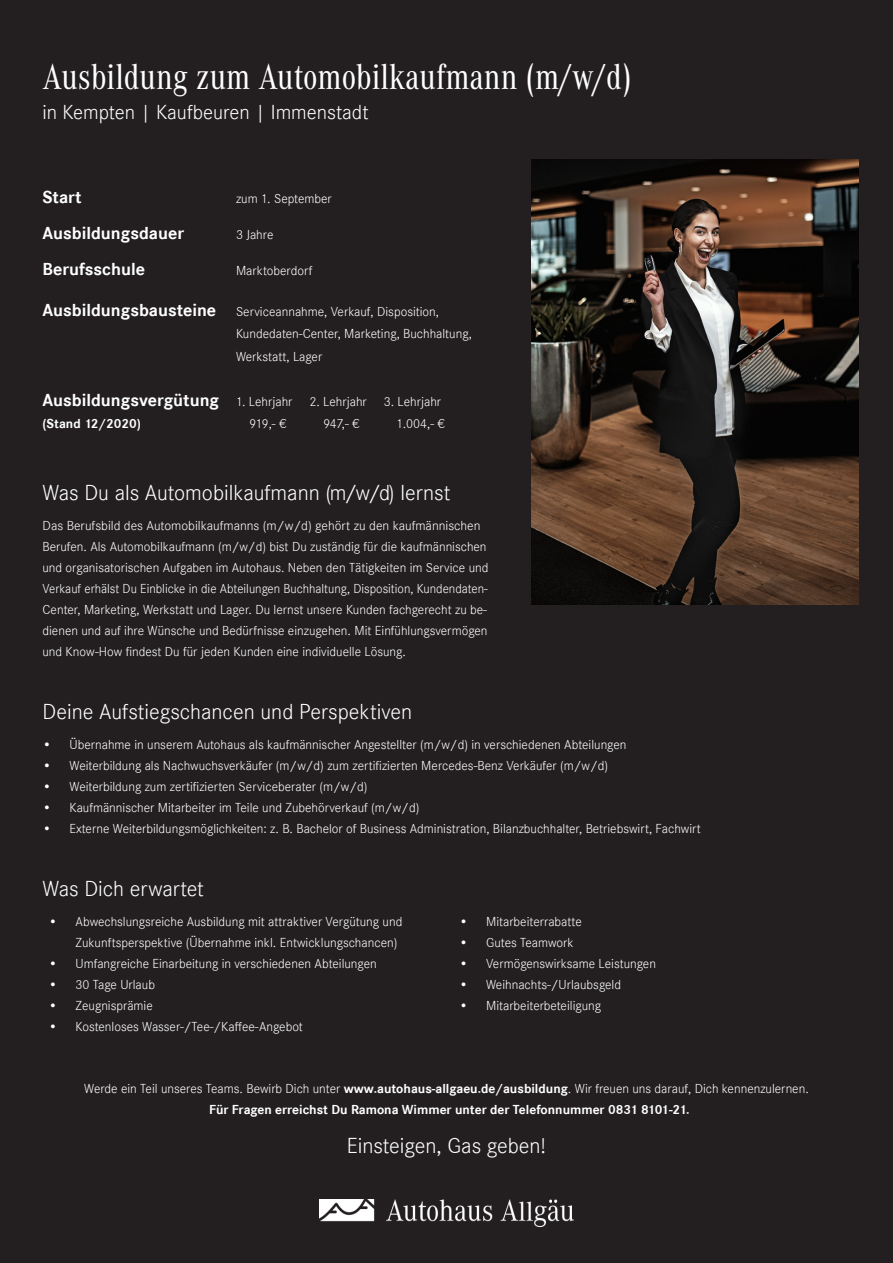
<style>
.page{position:relative;width:893px;height:1263px;background:#fff}
.page>*{position:absolute;margin:0;border:0;box-sizing:border-box;transform-origin:0 0}
.t1{font:37.5px "Daimler CAC Pro";color:#fff}
.t2{font:22.5px "Corporate S Ligh";color:#fff}
.t3{font:21px "Corporate S Ligh";color:#fff}
.t4{font:700 18px "Corporate S Lig";color:#fff}
.t5{font:13.5px/21px "Corporate S Ligh";color:#fff}
.t6{font:700 13.5px "Corporate S Lig";color:#fff}
.s1{font-family:"Corporate S Lig";font-weight:700;font-size:18px}
.s2{font-family:"Corporate S Ligh";font-weight:400;font-size:13.5px}
.s3{font-family:"Corporate S Lig";font-weight:700}
</style>
<div class="page">
<div style="left:1px;top:1px;width:891px;height:1261px;background:#231f20"></div>
<img style="left:531px;top:159px;width:328px;height:446px">
<img style="left:319px;top:1199px;width:255px;height:27px">
<p class="t1" style="left:43px;top:51px;width:591px">Ausbildung zum Automobilkaufmann (m/w/d)</p>
<p class="t3" style="left:43px;top:100px;width:328px">in Kempten | Kaufbeuren | Immenstadt</p>
<p class="t4" style="left:43px;top:187px;width:41px">Start</p>
<p class="t5" style="left:236px;top:188px;width:97px">zum 1. September</p>
<p class="t4" style="left:43px;top:223px;width:143px">Ausbildungsdauer</p>
<p class="t5" style="left:236px;top:224px;width:39px">3 Jahre</p>
<p class="t4" style="left:43px;top:259px;width:104px">Berufsschule</p>
<p class="t5" style="left:236px;top:260px;width:78px">Marktoberdorf</p>
<p class="t5" style="left:43px;top:301px;width:398px"><span class="s1">Ausbildungsbausteine</span> Serviceannahme, Verkauf, Disposition,</p>
<p class="t5" style="left:236px;top:323px;width:237px">Kundedaten-Center, Marketing, Buchhaltung,</p>
<p class="t5" style="left:236px;top:346px;width:88px">Werkstatt, Lager</p>
<p class="t4" style="left:43px;top:390px;width:326px">Ausbildungsvergütung <span class="s2">1. Lehrjahr 2. Lehrjahr</span></p>
<p class="t5" style="left:384px;top:391px;width:59px">3. Lehrjahr</p>
<p class="t6" style="left:43px;top:416px;width:100px">(Stand 12/2020)</p>
<p class="t5" style="left:249px;top:413px;width:38px">919,- €</p>
<p class="t5" style="left:323px;top:413px;width:37px">947,- €</p>
<p class="t5" style="left:397px;top:413px;width:50px">1.004,- €</p>
<p class="t2" style="left:43px;top:480px;width:409px">Was Du als Automobilkaufmann (m/w/d) lernst</p>
<p class="t5" style="left:43px;top:515px;width:447px">Das Berufsbild des Automobilkaufmanns (m/w/d) gehört zu den kaufmännischen Berufen. Als Automobilkaufmann (m/w/d) bist Du zuständig für die kaufmännischen und organisatorischen Aufgaben im Autohaus. Neben den Tätigkeiten im Service und Verkauf erhälst Du Einblicke in die Abteilungen Buchhaltung, Disposition, Kundendaten-Center, Marketing, Werkstatt und Lager. Du lernst unsere Kunden fachgerecht zu be&shy;dienen und auf ihre Wünsche und Bedürfnisse einzugehen. Mit Einfühlungsvermögen</p>
<p class="t5" style="left:43px;top:641px;width:365px">und Know-How findest Du für jeden Kunden eine individuelle Lösung.</p>
<p class="t2" style="left:43px;top:699px;width:371px">Deine Aufstiegschancen und Perspektiven</p>
<p class="t5" style="left:43px;top:734px;width:585px">• Übernahme in unserem Autohaus als kaufmännischer Angestellter (m/w/d) in verschiedenen Abteilungen</p>
<p class="t5" style="left:43px;top:755px;width:567px">• Weiterbildung als Nachwuchsverkäufer (m/w/d) zum zertifizierten Mercedes-Benz Verkäufer (m/w/d)</p>
<p class="t5" style="left:43px;top:776px;width:327px">• Weiterbildung zum zertifizierten Serviceberater (m/w/d)</p>
<p class="t5" style="left:43px;top:797px;width:378px">• Kaufmännischer Mitarbeiter im Teile und Zubehörverkauf (m/w/d)</p>
<p class="t5" style="left:43px;top:818px;width:660px">• Externe Weiterbildungsmöglichkeiten: z. B. Bachelor of Business Administration, Bilanzbuchhalter, Betriebswirt, Fachwirt</p>
<p class="t2" style="left:43px;top:876px;width:163px">Was Dich erwartet</p>
<p class="t5" style="left:76px;top:911px;width:328px;text-indent:-27px">• Abwechslungsreiche Ausbildung mit attraktiver Vergütung und<br>Zukunftsperspektive (Übernahme inkl. Entwicklungschancen)</p>
<p class="t5" style="left:49px;top:953px;width:330px">• Umfangreiche Einarbeitung in verschiedenen Abteilungen</p>
<p class="t5" style="left:49px;top:974px;width:108px">• 30 Tage Urlaub</p>
<p class="t5" style="left:49px;top:995px;width:106px">• Zeugnisprämie</p>
<p class="t5" style="left:49px;top:1016px;width:256px">• Kostenloses Wasser-/Tee-/Kaffee-Angebot</p>
<p class="t5" style="left:459px;top:911px;width:124px">• Mitarbeiterrabatte</p>
<p class="t5" style="left:459px;top:932px;width:116px">• Gutes Teamwork</p>
<p class="t5" style="left:459px;top:953px;width:198px">• Vermögenswirksame Leistungen</p>
<p class="t5" style="left:459px;top:974px;width:163px">• Weihnachts-/Urlaubsgeld</p>
<p class="t5" style="left:459px;top:995px;width:144px">• Mitarbeiterbeteiligung</p>
<p class="t5" style="left:84px;top:1078px;width:726px">Werde ein Teil unseres Teams. Bewirb Dich unter <span class="s3">www.autohaus-allgaeu.de/ausbildung</span>. Wir freuen uns darauf, Dich kennenzulernen.</p>
<p class="t6" style="left:209px;top:1102px;width:482px">Für Fragen erreichst Du Ramona Wimmer unter der Telefonnummer 0831 8101-21.</p>
<p class="t2" style="left:347px;top:1133px;width:201px">Einsteigen, Gas geben!</p>
</div>
